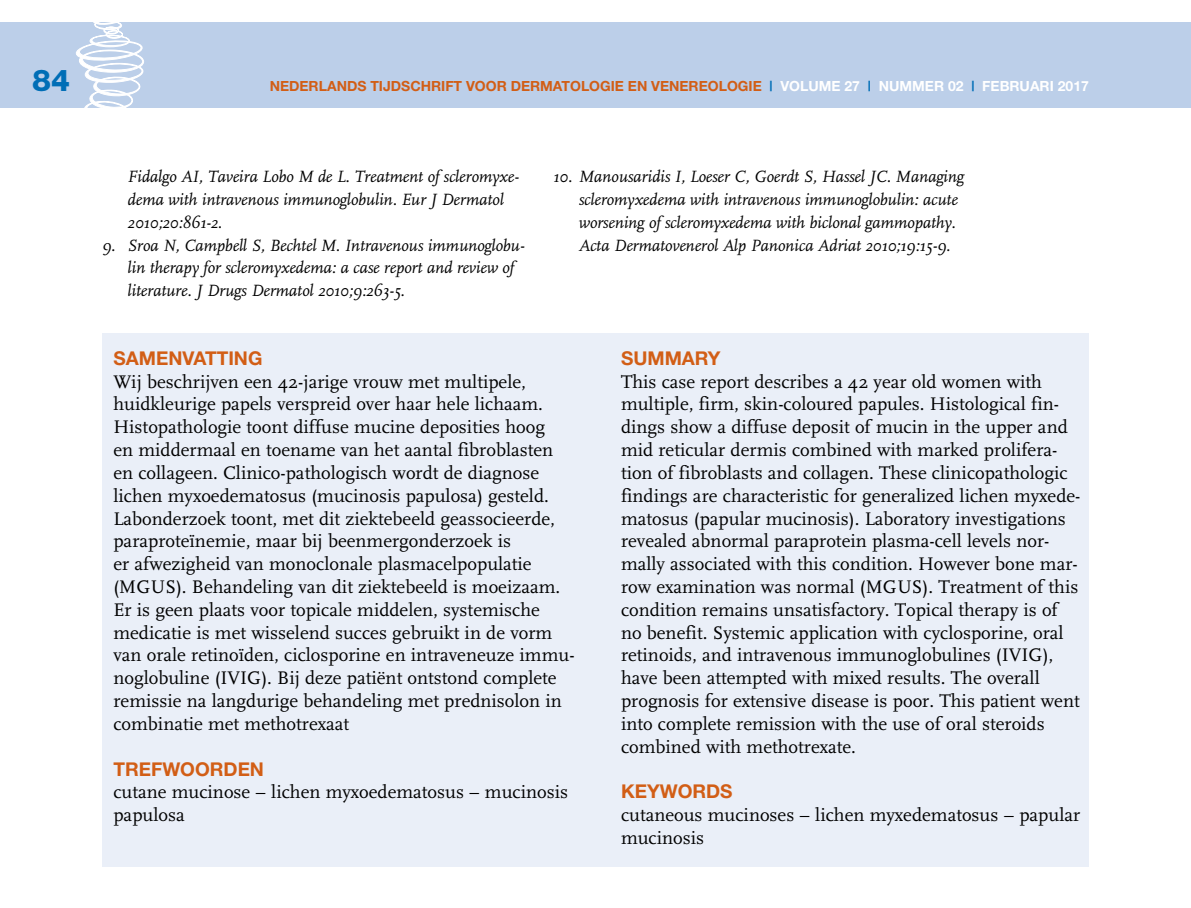
<style>
.page{position:relative;width:1191px;height:908px;background:#fff}
.page>*{position:absolute;margin:0;border:0;box-sizing:border-box;transform-origin:0 0}
.t1{font:800 30px "Helvetica Neue";color:#006eb6}
.t2{font:19px/22.8px "FF Scala";color:#000}
.t3{font:700 19px "Helvetica Neue";color:#d25e16}
.t4{font:italic 17px/22.8px "FF Scala";letter-spacing:-.01em;color:#000}
.t5{font:700 14px "Helvetica Neue";color:#d25e16}
.t6{font:700 14px "Helvetica Neue";color:#fff}
.s1{color:#006eb6}
.s2{color:#fff}
</style>
<div class="page">
<div style="left:0;top:23px;width:1191px;height:85px;background:#bccfe9"></div>
<svg style="left:76px;top:23px;width:68px;height:85px"></svg>
<div style="left:102px;top:333px;width:987px;height:533px;background:#eaeff8"></div>
<h1 class="t1" style="left:32px;top:62px;width:39px">84</h1>
<p class="t5" style="left:270px;top:77px;width:749px">NEDERLANDS TIJDSCHRIFT VOOR DERMATOLOGIE EN VENEREOLOGIE <span class="s1">|</span> <span class="s2">VOLUME 27</span> <span class="s1">|</span> <span class="s2">NUMMER 02</span> <span class="s1">|</span> <span class="s2">FEBRUARI</span></p>
<p class="t6" style="left:1057px;top:77px;width:33px">2017</p>
<p class="t4" style="left:128px;top:166px;width:392px">Fidalgo AI, Taveira Lobo M de L. Treatment of scleromyxe&shy;dema with intravenous immunoglobulin. Eur J Dermatol<br>2010;20:861-2.</p>
<p class="t4" style="left:128px;top:234px;width:398px;text-indent:-26px">9. Sroa N, Campbell S, Bechtel M. Intravenous immunoglobu&shy;lin therapy for scleromyxedema: a case report and review of literature. J Drugs Dermatol 2010;9:263-5.</p>
<p class="t4" style="left:579px;top:166px;width:387px;text-indent:-26px">10. Manousaridis I, Loeser C, Goerdt S, Hassel JC. Managing scleromyxedema with intravenous immunoglobulin: acute worsening of scleromyxedema with biclonal gammopathy.<br>Acta Dermatovenerol Alp Panonica Adriat 2010;19:15-9.</p>
<p class="t3" style="left:113px;top:346px;width:150px">SAMENVATTING</p>
<p class="t2" style="left:113px;top:370px;width:462px">Wij beschrijven een 42-jarige vrouw met multipele, huidkleurige papels verspreid over haar hele lichaam.<br>Histopathologie toont diffuse mucine deposities hoog<br>en middermaal en toename van het aantal fibroblasten en collageen. Clinico-pathologisch wordt de diagnose lichen myxoedematosus (mucinosis papulosa) gesteld.<br>Labonderzoek toont, met dit ziektebeeld geassocieerde, paraproteïnemie, maar bij beenmergonderzoek is<br>er afwezigheid van monoclonale plasmacelpopulatie (MGUS). Behandeling van dit ziektebeeld is moeizaam.<br>Er is geen plaats voor topicale middelen, systemische medicatie is met wisselend succes gebruikt in de vorm van orale retinoïden, ciclosporine en intraveneuze immu&shy;noglobuline (IVIG). Bij deze patiënt ontstond complete remissie na langdurige behandeling met prednisolon in combinatie met methotrexaat</p>
<p class="t3" style="left:113px;top:756px;width:27px">TREFWOORDEN</p>
<p class="t2" style="left:113px;top:780px;width:456px">cutane mucinose – lichen myxoedematosus – mucinosis papulosa</p>
<p class="t3" style="left:621px;top:346px;width:101px">SUMMARY</p>
<p class="t2" style="left:621px;top:370px;width:461px">This case report describes a 42 year old women with multiple, firm, skin-coloured papules. Histological fin&shy;dings show a diffuse deposit of mucin in the upper and mid reticular dermis combined with marked prolifera&shy;tion of fibroblasts and collagen. These clinicopathologic findings are characteristic for generalized lichen myxede&shy;matosus (papular mucinosis). Laboratory investigations revealed abnormal paraprotein plasma-cell levels nor&shy;mally associated with this condition. However bone mar&shy;row examination was normal (MGUS). Treatment of this condition remains unsatisfactory. Topical therapy is of no benefit. Systemic application with cyclosporine, oral retinoids, and intravenous immunoglobulines (IVIG), have been attempted with mixed results. The overall prognosis for extensive disease is poor. This patient went into complete remission with the use of oral steroids combined with methotrexate.</p>
<p class="t3" style="left:621px;top:779px;width:29px">KEYWORDS</p>
<p class="t2" style="left:621px;top:803px;width:461px">cutaneous mucinoses – lichen myxedematosus – papular mucinosis</p>
</div>
